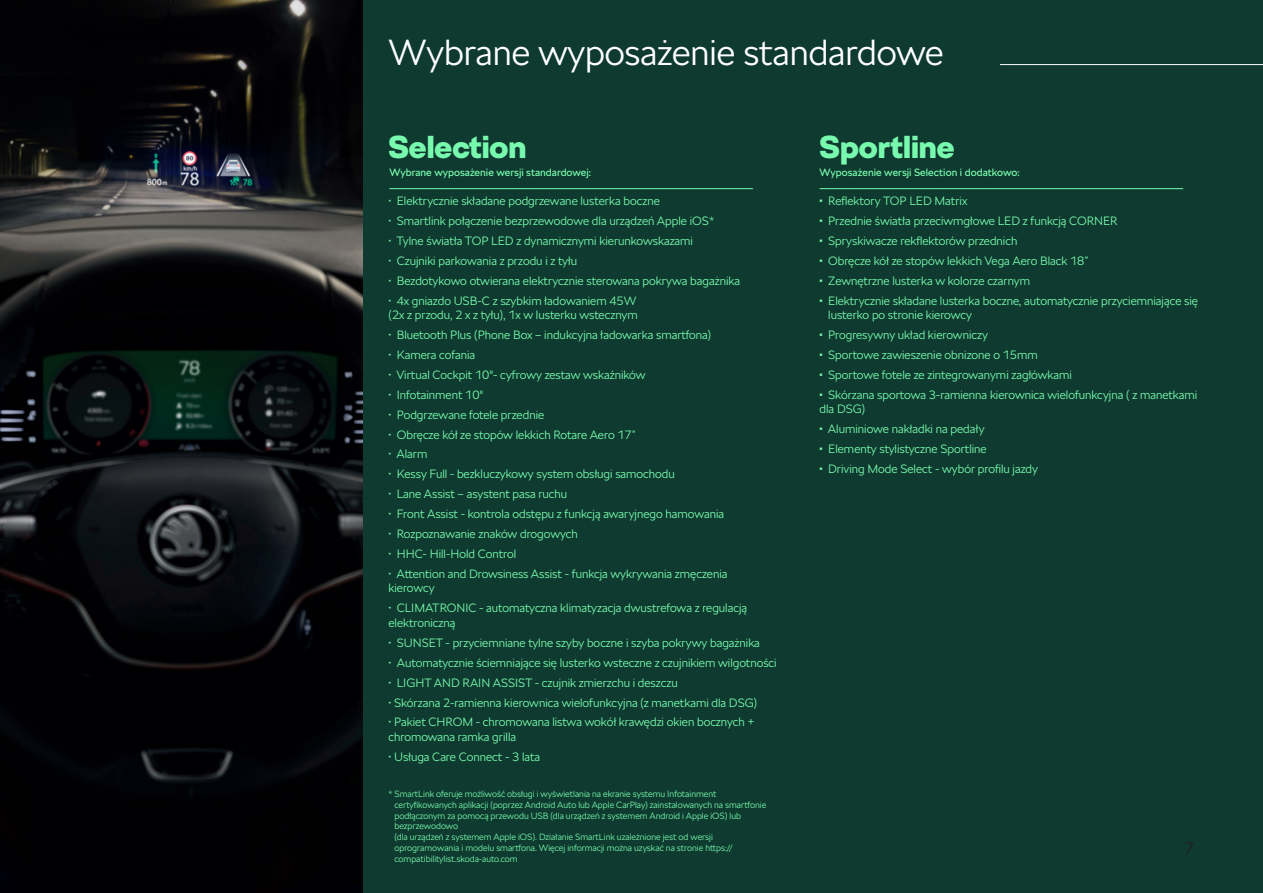
<style>
.page{position:relative;width:1263px;height:893px;background:#0e3a2f}
.page>*{position:absolute;margin:0;border:0;box-sizing:border-box;transform-origin:0 0}
._04_Subhead_17pt{font:300 36px "SKODA Next";color:#fff}
.t1{font:900 31.5px "SKODA Next";color:#78faae}
.t2{font:300 16.5px "SKODA Next";color:#231f20}
.t3{font:300 12px/14.4px "SKODA Next";color:#78faae}
.t4{font:10.5px "SKODA Next";color:#78faae}
.t5{font:300 9px/10.8px "SKODA Next";color:#78faae}
.s1{font-weight:700}
</style>
<div class="page">
<hr style="left:820px;top:188px;width:363px;height:1px;background:#78faae">
<hr style="left:389px;top:188px;width:364px;height:1px;background:#78faae">
<img style="left:0;top:0;width:362px;height:893px">
<hr style="left:1000px;top:64px;width:263px;height:1px;background:#fff">
<p class="_04_Subhead_17pt" style="left:388px;top:28px;width:557px">Wybrane wyposażenie standardowe</p>
<p class="t1" style="left:388px;top:125px;width:140px">Selection</p>
<p class="t4" style="left:389px;top:165px;width:203px">Wybrane wyposażenie wersji standardowej:</p>
<p class="t3" style="left:388px;top:194px;width:273px">• Elektrycznie składane podgrzewane lusterka boczne</p>
<p class="t3" style="left:388px;top:214px;width:327px">• Smartlink połączenie bezprzewodowe dla urządzeń Apple iOS*</p>
<p class="t3" style="left:388px;top:233px;width:306px">• Tylne światła TOP LED z dynamicznymi kierunkowskazami</p>
<p class="t3" style="left:388px;top:253px;width:190px">• Czujniki parkowania z przodu i z tyłu</p>
<p class="t3" style="left:388px;top:273px;width:353px">• Bezdotykowo otwierana elektrycznie sterowana pokrywa bagażnika</p>
<p class="t3" style="left:388px;top:293px;width:251px">• 4x gniazdo USB-C z szybkim ładowaniem 45W (2x z przodu, 2 x z tyłu), 1x w lusterku wstecznym</p>
<p class="t3" style="left:388px;top:328px;width:324px">• Bluetooth Plus (Phone Box – indukcyjna ładowarka smartfona)</p>
<p class="t3" style="left:388px;top:348px;width:88px">• Kamera cofania</p>
<p class="t3" style="left:388px;top:367px;width:259px">• Virtual Cockpit 10"- cyfrowy zestaw wskaźników</p>
<p class="t3" style="left:388px;top:387px;width:96px">• Infotainment 10"</p>
<p class="t3" style="left:388px;top:407px;width:157px">• Podgrzewane fotele przednie</p>
<p class="t3" style="left:388px;top:427px;width:249px">• Obręcze kół ze stopów lekkich Rotare Aero 17”</p>
<p class="t3" style="left:388px;top:447px;width:40px">• Alarm</p>
<p class="t3" style="left:388px;top:467px;width:288px">• Kessy Full - bezkluczykowy system obsługi samochodu</p>
<p class="t3" style="left:388px;top:487px;width:180px">• Lane Assist – asystent pasa ruchu</p>
<p class="t3" style="left:388px;top:507px;width:337px">• Front Assist - kontrola odstępu z funkcją awaryjnego hamowania</p>
<p class="t3" style="left:388px;top:527px;width:191px">• Rozpoznawanie znaków drogowych</p>
<p class="t3" style="left:388px;top:547px;width:129px">• HHC- Hill-Hold Control</p>
<p class="t3" style="left:388px;top:567px;width:340px">• Attention and Drowsiness Assist - funkcja wykrywania zmęczenia kierowcy</p>
<p class="t3" style="left:388px;top:601px;width:360px">• CLIMATRONIC - automatyczna klimatyzacja dwustrefowa z regulacją elektroniczną</p>
<p class="t3" style="left:388px;top:635px;width:373px">• SUNSET - przyciemniane tylne szyby boczne i szyba pokrywy bagażnika</p>
<p class="t3" style="left:388px;top:655px;width:390px">• Automatycznie ściemniające się lusterko wsteczne z czujnikiem wilgotności</p>
<p class="t3" style="left:388px;top:675px;width:291px">• LIGHT AND RAIN ASSIST - czujnik zmierzchu i deszczu</p>
<p class="t3" style="left:388px;top:695px;width:370px">• Skórzana 2-ramienna kierownica wielofunkcyjna (z manetkami dla DSG)</p>
<p class="t3" style="left:388px;top:715px;width:368px">• Pakiet CHROM - chromowana listwa wokół krawędzi okien bocznych + chromowana ramka grilla</p>
<p class="t3" style="left:388px;top:749px;width:153px">• Usługa Care Connect - 3 lata</p>
<p class="t5" style="left:394px;top:788px;width:373px;text-indent:-6px">* SmartLink oferuje możliwość obsługi i wyświetlania na ekranie systemu Infotainment certyfikowanych aplikacji (poprzez Android Auto lub Apple CarPlay) zainstalowanych na smartfonie podłączonym za pomocą przewodu USB (dla urządzeń z systemem Android i Apple iOS) lub bezprzewodowo<br>(dla urządzeń z systemem Apple iOS). Działanie SmartLink uzależnione jest od wersji oprogramowania i modelu smartfona. Więcej informacji można uzyskać na stronie https:// compatibilitylist.skoda-auto.com</p>
<p class="t1" style="left:820px;top:125px;width:137px">Sportline</p>
<p class="t4" style="left:820px;top:165px;width:202px">Wyposażenie wersji Selection i dodatkowo:</p>
<p class="t3" style="left:820px;top:194px;width:149px"><span class="s1">•</span> Reflektory TOP LED Matrix</p>
<p class="t3" style="left:820px;top:214px;width:300px"><span class="s1">•</span> Przednie światła przeciwmgłowe LED z funkcją CORNER</p>
<p class="t3" style="left:820px;top:233px;width:199px"><span class="s1">•</span> Spryskiwacze rekflektorów przednich</p>
<p class="t3" style="left:820px;top:253px;width:270px"><span class="s1">•</span> Obręcze kół ze stopów lekkich Vega Aero Black 18”</p>
<p class="t3" style="left:820px;top:273px;width:212px"><span class="s1">•</span> Zewnętrzne lusterka w kolorze czarnym</p>
<p class="t3" style="left:828px;top:293px;width:371px;text-indent:-9px"><span class="s1">•</span> Elektrycznie składane lusterka boczne, automatycznie przyciemniające się lusterko po stronie kierowcy</p>
<p class="t3" style="left:820px;top:328px;width:170px"><span class="s1">•</span> Progresywny układ kierowniczy</p>
<p class="t3" style="left:820px;top:348px;width:220px"><span class="s1">•</span> Sportowe zawieszenie obnizone o 15mm</p>
<p class="t3" style="left:820px;top:367px;width:254px"><span class="s1">•</span> Sportowe fotele ze zintegrowanymi zagłówkami</p>
<p class="t3" style="left:820px;top:387px;width:379px"><span class="s1">•</span> Skórzana sportowa 3-ramienna kierownica wielofunkcyjna ( z manetkami dla DSG)</p>
<p class="t3" style="left:820px;top:422px;width:167px"><span class="s1">•</span> Aluminiowe nakładki na pedały</p>
<p class="t3" style="left:820px;top:442px;width:169px"><span class="s1">•</span> Elementy stylistyczne Sportline</p>
<p class="t3" style="left:820px;top:462px;width:220px"><span class="s1">•</span> Driving Mode Select - wybór profilu jazdy</p>
<h3 class="t2" style="left:1184px;top:837px;width:11px">7</h3>
</div>
